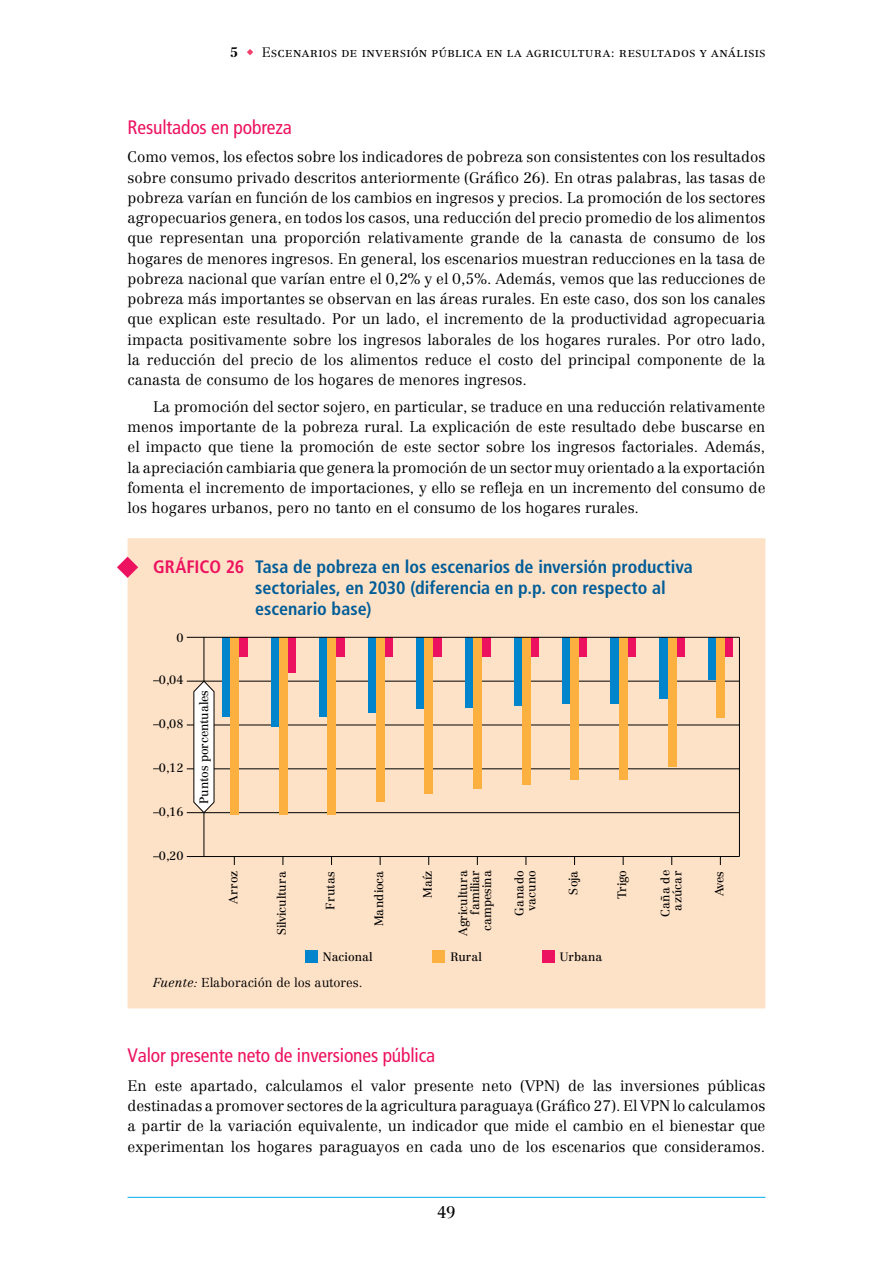
<style>
.page{position:relative;width:893px;height:1263px;background:#fff}
.page>*{position:absolute;margin:0;border:0;box-sizing:border-box;transform-origin:0 0}
.t1{font:condensed 19.5px "Frutiger LT Pro";letter-spacing:-.005em;color:#ed125f}
.t2{font:700 condensed 18px/21px "Frutiger LT Pro";color:#005d98}
.t3{font:16.5px "Centennial LT Std";color:#000}
.t4{font:300 15px/20.2px "Centennial LT Std";color:#000;text-align:justify}
.t5{font:300 13.5px "Centennial LT Std";letter-spacing:.03em;color:#000}
.t6{font:700 13.5px "Centennial LT Std";color:#000}
.t7{font:300 12.75px "Centennial LT Std";color:#000}
.t8{font:12px/12px "Centennial LT Std";color:#000;text-align:right}
.t9{font:12px/12px "Centennial LT Std";letter-spacing:.025em;color:#000;text-align:center}
.s1{color:#ed125f}
.s2{font-style:italic}
</style>
<div class="page">
<hr style="left:128px;top:1197px;width:637px;height:1px;background:#00aeef">
<svg style="left:247px;top:49px;width:6px;height:6px"></svg>
<div style="left:128px;top:538px;width:637px;height:470px;background:#fee2c7"></div>
<hr style="left:187px;top:681px;width:552px;height:1px;background:#000">
<hr style="left:187px;top:725px;width:552px;height:1px;background:#000">
<hr style="left:187px;top:768px;width:552px;height:1px;background:#000">
<hr style="left:187px;top:812px;width:552px;height:1px;background:#000">
<div style="left:708px;top:637px;width:8px;height:43px;background:#0084cb"></div>
<div style="left:724px;top:637px;width:9px;height:19px;background:#ed125f"></div>
<div style="left:716px;top:637px;width:8px;height:81px;background:#fbb040"></div>
<div style="left:676px;top:637px;width:8px;height:19px;background:#ed125f"></div>
<div style="left:668px;top:637px;width:8px;height:130px;background:#fbb040"></div>
<div style="left:222px;top:637px;width:8px;height:80px;background:#0084cb"></div>
<hr style="left:204px;top:637px;width:1px;height:219px;background:#000">
<hr style="left:739px;top:637px;width:1px;height:219px;background:#000">
<svg style="left:193px;top:681px;width:21px;height:132px"></svg>
<hr style="left:187px;top:856px;width:552px;height:1px;background:#000">
<div style="left:305px;top:950px;width:12px;height:13px;background:#0084cb"></div>
<div style="left:542px;top:950px;width:12px;height:13px;background:#ed125f"></div>
<div style="left:432px;top:950px;width:13px;height:13px;background:#fbb040"></div>
<hr style="left:187px;top:637px;width:552px;height:1px;background:#000">
<svg style="left:117px;top:557px;width:21px;height:21px"></svg>
<img style="left:224px;top:538px;width:445px;height:317px">
<p class="t6" style="left:230px;top:44px;width:9px">5</p>
<p class="t5" style="left:262px;top:44px;width:505px">Escenarios de inversión pública en la agricultura: resultados y análisis</p>
<h1 class="t1" style="left:128px;top:116px;width:166px">Resultados en pobreza</h1>
<p class="t4" style="left:128px;top:147px;width:639px">Como vemos, los efectos sobre los indicadores de pobreza son consistentes con los resultados sobre consumo privado descritos anteriormente (Gráfico 26). En otras palabras, las tasas de pobreza varían en función de los cambios en ingresos y precios. La promoción de los sectores agropecuarios genera, en todos los casos, una reducción del precio promedio de los alimentos que representan una proporción relativamente grande de la canasta de consumo de los hogares de menores ingresos. En general, los escenarios muestran reducciones en la tasa de pobreza nacional que varían entre el 0,2% y el 0,5%. Además, vemos que las reducciones de pobreza más importantes se observan en las áreas rurales. En este caso, dos son los canales que explican este resultado. Por un lado, el incremento de la productividad agropecuaria impacta positivamente sobre los ingresos laborales de los hogares rurales. Por otro lado, la reducción del precio de los alimentos reduce el costo del principal componente de la canasta de consumo de los hogares de menores ingresos.</p>
<p class="t4" style="left:128px;top:396px;width:639px;text-indent:26px">La promoción del sector sojero, en particular, se traduce en una reducción relativamente menos importante de la pobreza rural. La explicación de este resultado debe buscarse en el impacto que tiene la promoción de este sector sobre los ingresos factoriales. Además, la apreciación cambiaria que genera la promoción de un sector muy orientado a la exportación fomenta el incremento de importaciones, y ello se refleja en un incremento del consumo de los hogares urbanos, pero no tanto en el consumo de los hogares rurales.</p>
<p class="t2" style="left:255px;top:556px;width:439px;text-indent:-102px"><span class="s1">GRÁFICO 26</span> Tasa de pobreza en los escenarios de inversión productiva sectoriales, en 2030 (diferencia en p.p. con respecto al escenario base)</p>
<p class="t8" style="left:177px;top:631px;width:9px">0</p>
<p class="t8" style="left:153px;top:674px;width:32px">–0,04</p>
<p class="t8" style="left:153px;top:718px;width:32px">–0,08</p>
<p class="t8" style="left:153px;top:762px;width:32px">–0,12</p>
<p class="t8" style="left:153px;top:806px;width:32px">–0,16</p>
<p class="t8" style="left:153px;top:850px;width:32px">–0,20</p>
<p class="t8" style="left:198px;top:804px;width:116px;rotate:-90deg">Puntos porcentuales</p>
<p class="t8" style="left:457px;top:936px;width:67px;rotate:-90deg">Agricultura familiar campesina</p>
<p class="t9" style="left:513px;top:915px;width:47px;rotate:-90deg">Ganado vacuno</p>
<p class="t8" style="left:659px;top:917px;width:48px;text-align:center;rotate:-90deg">Caña de azúcar</p>
<p class="t8" style="left:227px;top:903px;width:34px;rotate:-90deg">Arroz</p>
<p class="t8" style="left:276px;top:935px;width:65px;rotate:-90deg">Silvicultura</p>
<p class="t8" style="left:324px;top:909px;width:40px;rotate:-90deg">Frutas</p>
<p class="t8" style="left:373px;top:926px;width:56px;rotate:-90deg">Mandioca</p>
<p class="t8" style="left:422px;top:897px;width:28px;rotate:-90deg">Maíz</p>
<p class="t8" style="left:567px;top:894px;width:25px;rotate:-90deg">Soja</p>
<p class="t8" style="left:616px;top:899px;width:31px;rotate:-90deg">Trigo</p>
<p class="t8" style="left:713px;top:896px;width:27px;rotate:-90deg">Aves</p>
<p class="t8" style="left:323px;top:951px;width:51px">Nacional</p>
<p class="t8" style="left:450px;top:951px;width:33px">Rural</p>
<p class="t8" style="left:560px;top:951px;width:44px">Urbana</p>
<p class="t7" style="left:153px;top:975px;width:211px"><span class="s2">Fuente:</span> Elaboración de los autores.</p>
<h1 class="t1" style="left:128px;top:1044px;width:309px">Valor presente neto de inversiones pública</h1>
<p class="t4" style="left:128px;top:1075px;width:639px">En este apartado, calculamos el valor presente neto (VPN) de las inversiones públicas destinadas a promover sectores de la agricultura paraguaya (Gráfico 27). El VPN lo calculamos a partir de la variación equivalente, un indicador que mide el cambio en el bienestar que experimentan los hogares paraguayos en cada uno de los escenarios que consideramos.</p>
<p class="t3" style="left:437px;top:1203px;width:20px">49</p>
</div>
